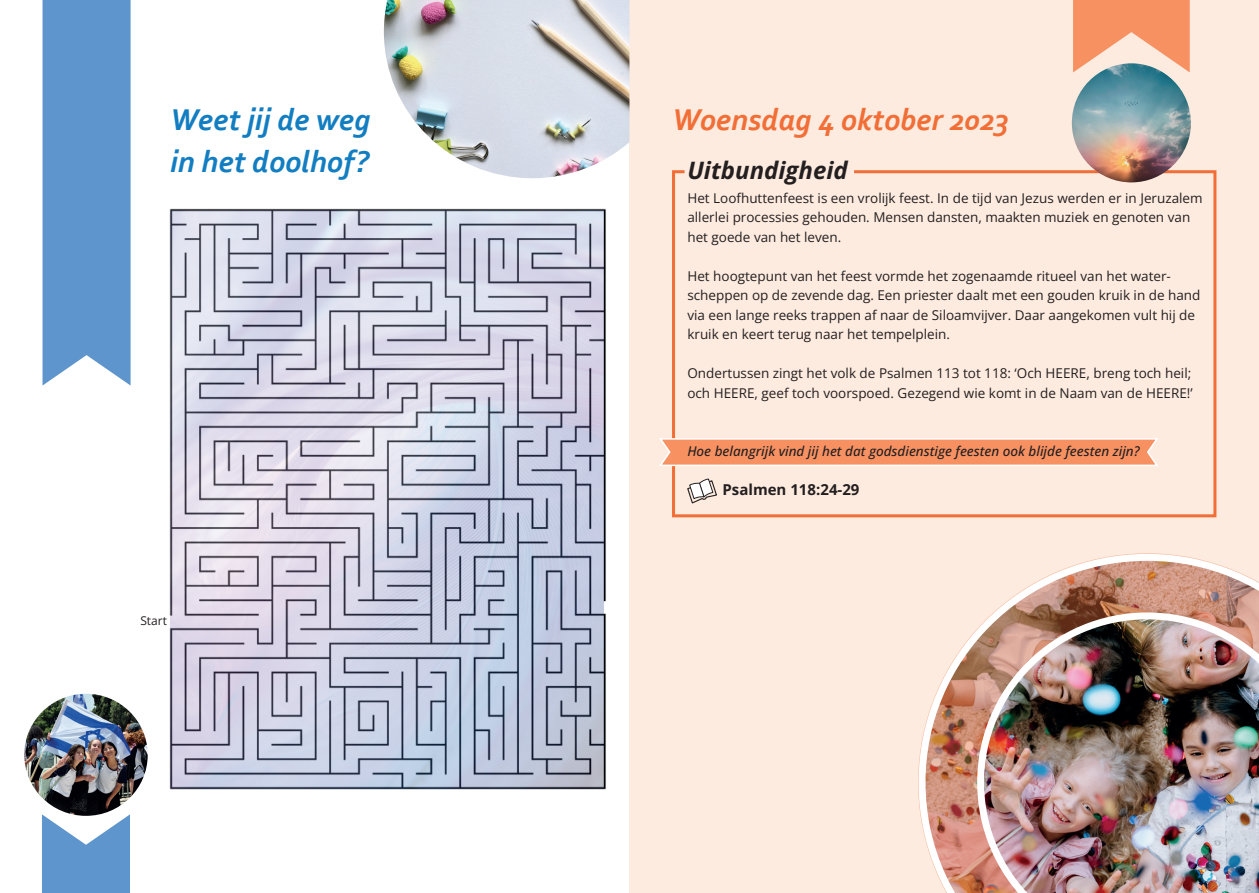
<style>
.page{position:relative;width:1259px;height:893px;background:#fff}
.page>*{position:absolute;margin:0;border:0;box-sizing:border-box;transform-origin:0 0}
.t1{font:italic 700 31.5px/42px "Corbel";color:#127ec1}
.t2{font:italic 700 31.5px "Corbel";color:#f26e37}
.t3{font:italic 700 24px "Open Sans";color:#231f20}
.t4{font:700 15px "Open Sans";color:#231f20}
.t5{font:13.5px/19.5px "Open Sans";color:#231f20}
.t6{font:italic 500 13.5px "Open Sans";color:#231f20}
.t7{font:12px "Open Sans";color:#231f20}
</style>
<div class="page">
<div style="left:629px;top:0;width:630px;height:893px;background:#fdebdf"></div>
<svg style="left:672px;top:169px;width:545px;height:349px"></svg>
<svg style="left:659px;top:437px;width:500px;height:30px;background:#f8a47d"></svg>
<img style="left:1071px;top:63px;width:120px;height:119px;border-radius:60px">
<svg style="left:1073px;top:0;width:116px;height:72px"></svg>
<img style="left:24px;top:694px;width:124px;height:120px">
<img style="left:384px;top:0;width:245px;height:178px">
<svg style="left:42px;top:814px;width:88px;height:79px"></svg>
<div style="left:43px;top:0;width:88px;height:386px;background:#5e95cd"></div>
<img style="left:918px;top:553px;width:341px;height:340px">
<img style="left:170px;top:211px;width:434px;height:578px">
<h1 class="t1" style="left:170px;top:97px;width:202px">Weet jij de weg in het doolhof?</h1>
<p class="t7" style="left:140px;top:613px;width:28px">Start</p>
<h1 class="t2" style="left:672px;top:100px;width:338px">Woensdag 4 oktober 2023</h1>
<h2 class="t3" style="left:687px;top:153px;width:162px">Uitbundigheid</h2>
<p class="t5" style="left:687px;top:188px;width:517px">Het Loofhuttenfeest is een vrolijk feest. In de tijd van Jezus werden er in Jeruzalem allerlei processies gehouden. Mensen dansten, maakten muziek en genoten van het goede van het leven.</p>
<p class="t5" style="left:687px;top:266px;width:514px">Het hoogtepunt van het feest vormde het zogenaamde ritueel van het water&shy;scheppen op de zevende dag. Een priester daalt met een gouden kruik in de hand via een lange reeks trappen af naar de Siloamvijver. Daar aangekomen vult hij de kruik en keert terug naar het tempelplein.</p>
<p class="t5" style="left:687px;top:363px;width:507px">Ondertussen zingt het volk de Psalmen 113 tot 118: ‘Och HEERE, breng toch heil; och HEERE, geef toch voorspoed. Gezegend wie komt in de Naam van de HEERE!’</p>
<p class="t6" style="left:687px;top:442px;width:454px">Hoe belangrijk vind jij het dat godsdienstige feesten ook blijde feesten zijn?</p>
<p class="t4" style="left:722px;top:480px;width:139px">Psalmen 118:24-29</p>
</div>
